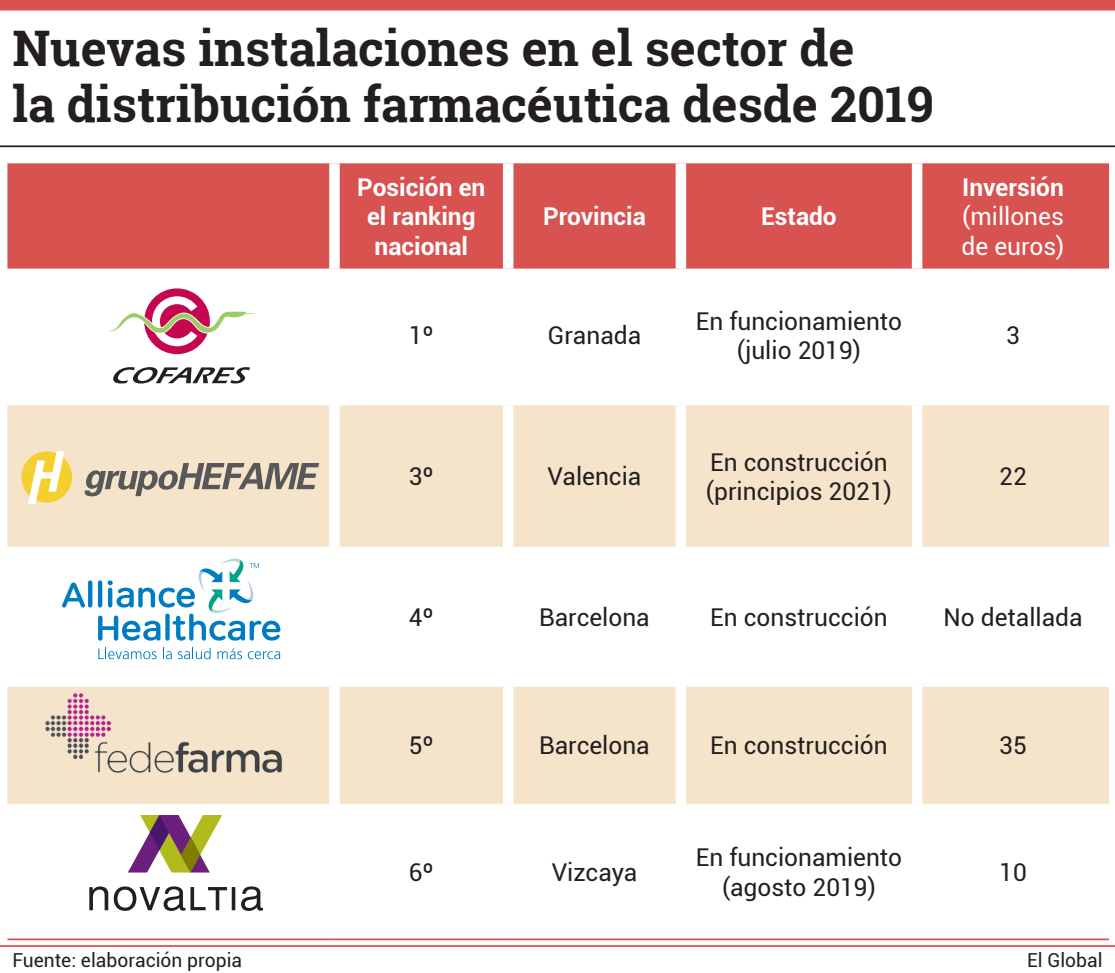
<style>
.page{position:relative;width:1115px;height:973px;background:#fff}
.page>*{position:absolute;margin:0;border:0;box-sizing:border-box;transform-origin:0 0}
.Título_2_col__14_pto{font:700 49px/56px "Roboto Slab";color:#231f20}
.Texto_7_ptos{font:24.5px/29.4px "Roboto";color:#231f20;text-align:center}
.Texto_7_ptos-2{font:700 24.5px/29.4px "Roboto";color:#fff;text-align:center}
.Texto_7_ptos-3{font:24.5px/29.4px "Roboto";color:#fff;text-align:justify}
.Fuente{font:19.25px "Roboto";color:#231f20}
.s1{font-weight:700}
</style>
<div class="page">
<div style="left:0;top:0;width:1115px;height:10px;background:#d85250"></div>
<hr style="left:0;top:145px;width:1115px;height:2px;background:#231f20">
<hr style="left:0;top:944px;width:1115px;height:2px;background:#d85250">
<div style="left:7px;top:163px;width:1102px;height:105px;background:#d85250"></div>
<svg style="left:7px;top:405px;width:1102px;height:399px;fill:#f5e3ca"></svg>
<div style="left:329px;top:163px;width:11px;height:105px;background:#fff"></div>
<svg style="left:7px;top:546px;width:322px;height:4px"></svg>
<svg style="left:340px;top:546px;width:163px;height:4px"></svg>
<svg style="left:513px;top:546px;width:162px;height:4px"></svg>
<svg style="left:686px;top:546px;width:225px;height:4px"></svg>
<svg style="left:922px;top:546px;width:187px;height:4px"></svg>
<hr style="left:7px;top:683px;width:322px;height:3px;background:#fff">
<hr style="left:340px;top:683px;width:163px;height:3px;background:#fff">
<hr style="left:513px;top:683px;width:162px;height:3px;background:#fff">
<hr style="left:686px;top:683px;width:225px;height:3px;background:#fff">
<hr style="left:922px;top:683px;width:187px;height:3px;background:#fff">
<div style="left:329px;top:403px;width:11px;height:145px;background:#fff"></div>
<div style="left:329px;top:548px;width:11px;height:137px;background:#fff"></div>
<div style="left:329px;top:685px;width:11px;height:119px;background:#fff"></div>
<div style="left:503px;top:163px;width:10px;height:105px;background:#fff"></div>
<div style="left:675px;top:163px;width:11px;height:105px;background:#fff"></div>
<div style="left:911px;top:163px;width:11px;height:105px;background:#fff"></div>
<div style="left:503px;top:405px;width:10px;height:143px;background:#fff"></div>
<div style="left:675px;top:405px;width:11px;height:143px;background:#fff"></div>
<div style="left:911px;top:405px;width:11px;height:143px;background:#fff"></div>
<div style="left:503px;top:548px;width:10px;height:137px;background:#fff"></div>
<div style="left:675px;top:548px;width:11px;height:137px;background:#fff"></div>
<div style="left:911px;top:548px;width:11px;height:137px;background:#fff"></div>
<div style="left:503px;top:685px;width:10px;height:119px;background:#fff"></div>
<div style="left:675px;top:685px;width:11px;height:119px;background:#fff"></div>
<div style="left:911px;top:685px;width:11px;height:119px;background:#fff"></div>
<hr style="left:7px;top:938px;width:327px;height:2px;background:#d85250">
<hr style="left:334px;top:938px;width:174px;height:2px;background:#d85250">
<hr style="left:508px;top:938px;width:173px;height:2px;background:#d85250">
<hr style="left:681px;top:938px;width:236px;height:2px;background:#d85250">
<hr style="left:917px;top:938px;width:192px;height:2px;background:#d85250">
<svg style="left:84px;top:463px;width:235px;height:33px;background:#b5ab9d"></svg>
<div style="left:21px;top:451px;width:51px;height:51px;background:#f4cf2f;border-radius:50%"></div>
<svg style="left:27px;top:451px;width:38px;height:53px"></svg>
<svg style="left:113px;top:367px;width:137px;height:16px"></svg>
<svg style="left:109px;top:288px;width:146px;height:66px"></svg>
<svg style="left:98px;top:647px;width:59px;height:12px"></svg>
<svg style="left:163px;top:647px;width:9px;height:12px"></svg>
<svg style="left:178px;top:647px;width:32px;height:12px"></svg>
<svg style="left:217px;top:648px;width:25px;height:11px"></svg>
<svg style="left:248px;top:651px;width:32px;height:8px"></svg>
<svg style="left:88px;top:580px;width:4px;height:27px"></svg>
<svg style="left:62px;top:582px;width:23px;height:25px"></svg>
<svg style="left:98px;top:558px;width:182px;height:82px"></svg>
<img style="left:43px;top:690px;width:242px;height:86px">
<svg style="left:89px;top:886px;width:174px;height:24px"></svg>
<svg style="left:128px;top:815px;width:94px;height:57px"></svg>
<p class="Título_2_col__14_pto" style="left:12px;top:20px;width:923px">Nuevas instalaciones en el sector de<br>la distribución farmacéutica desde 2019</p>
<p class="Texto_7_ptos-2" style="left:357px;top:171px;width:130px">Posición en el ranking nacional</p>
<p class="Texto_7_ptos-2" style="left:543px;top:201px;width:104px">Provincia</p>
<p class="Texto_7_ptos-2" style="left:761px;top:201px;width:77px">Estado</p>
<p class="Texto_7_ptos" style="left:409px;top:320px;width:26px">1º</p>
<p class="Texto_7_ptos" style="left:548px;top:320px;width:95px">Granada</p>
<p class="Texto_7_ptos" style="left:696px;top:305px;width:208px">En funcionamiento (julio 2019)</p>
<p class="Texto_7_ptos-3" style="left:961px;top:171px;width:104px"><span class="s1">Inversión </span>(millones de euros)</p>
<p class="Texto_7_ptos" style="left:1006px;top:320px;width:15px">3</p>
<p class="Texto_7_ptos" style="left:409px;top:461px;width:26px">3º</p>
<p class="Texto_7_ptos" style="left:547px;top:461px;width:95px">Valencia</p>
<p class="Texto_7_ptos" style="left:706px;top:446px;width:188px;text-align:left">En construcción (principios 2021)</p>
<p class="Texto_7_ptos" style="left:999px;top:461px;width:29px">22</p>
<p class="Texto_7_ptos" style="left:409px;top:601px;width:26px">4º</p>
<p class="Texto_7_ptos" style="left:539px;top:601px;width:112px">Barcelona</p>
<p class="Texto_7_ptos" style="left:710px;top:601px;width:179px">En construcción</p>
<p class="Texto_7_ptos" style="left:943px;top:601px;width:140px">No detallada</p>
<p class="Texto_7_ptos" style="left:409px;top:729px;width:26px">5º</p>
<p class="Texto_7_ptos" style="left:539px;top:729px;width:112px">Barcelona</p>
<p class="Texto_7_ptos" style="left:710px;top:729px;width:179px">En construcción</p>
<p class="Texto_7_ptos" style="left:999px;top:729px;width:29px">35</p>
<p class="Texto_7_ptos" style="left:409px;top:856px;width:26px">6º</p>
<p class="Texto_7_ptos" style="left:552px;top:856px;width:87px">Vizcaya</p>
<p class="Texto_7_ptos" style="left:696px;top:841px;width:208px">En funcionamiento (agosto 2019)</p>
<p class="Texto_7_ptos" style="left:999px;top:856px;width:29px">10</p>
<p class="Fuente" style="left:12px;top:946px;width:231px">Fuente: elaboración propia</p>
<p class="Fuente" style="left:1027px;top:946px;width:77px">El Global</p>
</div>
